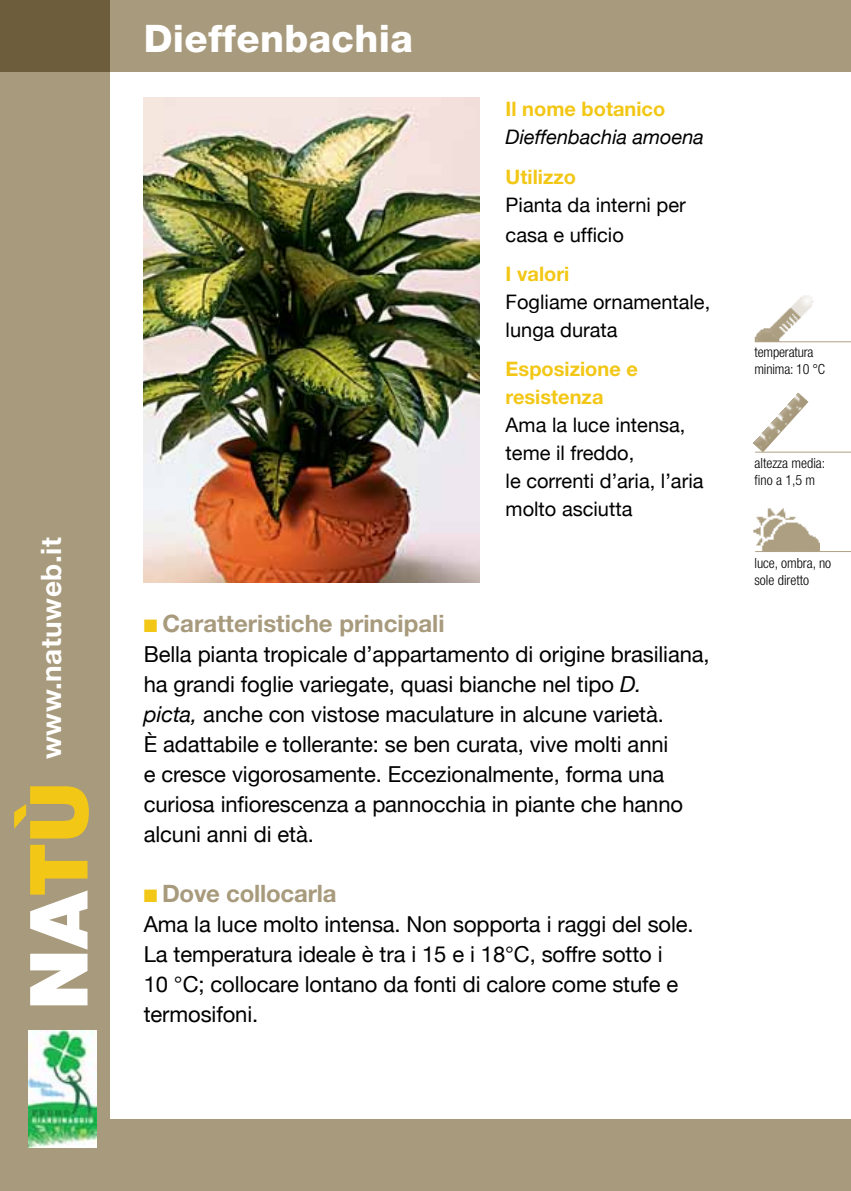
<style>
.page{position:relative;width:851px;height:1191px;background:#fff}
.page>*{position:absolute;margin:0;border:0;box-sizing:border-box;transform-origin:0 0}
.t1{font:800 38px "Helvetica Neue";letter-spacing:.01em;color:#fff}
.t2{font:700 28px "Helvetica Neue";letter-spacing:.02em;color:#fff}
.t3{font:700 24px "Helvetica Neue LT Std";color:#a89a7c}
.t4{font:22px/30px "Helvetica Neue";letter-spacing:-.005em;color:#000}
.t5{font:20px/28px "Helvetica Neue";color:#000}
.t6{font:700 20px/28px "Helvetica Neue LT Std";color:#f3c716}
.t7{font:italic 20px "Helvetica Neue";color:#000}
.t8{font:300 condensed 14px/16.8px "Helvetica Neue LT Std";color:#000}
.s1{color:#f3c716}
.s2{font-style:italic}
</style>
<div class="page">
<div style="left:0;top:1119px;width:850px;height:72px;background:#a89a7c"></div>
<div style="left:0;top:0;width:110px;height:1191px;background:#a89a7c"></div>
<svg style="left:14px;top:786px;width:75px;height:219px"></svg>
<img style="left:28px;top:1030px;width:69px;height:117px">
<div style="left:0;top:0;width:850px;height:72px;background:#a89a7c"></div>
<img style="left:754px;top:295px;width:60px;height:47px">
<hr style="left:755px;top:341px;width:95px;height:1px;background:#afa286">
<img style="left:752px;top:392px;width:56px;height:60px">
<hr style="left:755px;top:452px;width:95px;height:1px;background:#afa286">
<img style="left:753px;top:508px;width:66px;height:43px">
<hr style="left:755px;top:551px;width:95px;height:1px;background:#afa286">
<img style="left:144px;top:97px;width:335px;height:485px">
<p class="t2" style="left:34px;top:759px;width:223px;rotate:-90deg">www.natuweb.it</p>
<h1 class="t1" style="left:144px;top:16px;width:271px">Dieffenbachia</h1>
<p class="t6" style="left:505px;top:95px;width:161px">Il nome botanico</p>
<p class="t7" style="left:505px;top:125px;width:200px">Dieffenbachia amoena</p>
<p class="t6" style="left:505px;top:162px;width:72px">Utilizzo</p>
<p class="t5" style="left:505px;top:189px;width:182px;line-height:30px">Pianta da interni per casa e ufficio</p>
<p class="t6" style="left:505px;top:259px;width:65px">I valori</p>
<p class="t5" style="left:505px;top:287px;width:206px">Fogliame ornamentale, lunga durata</p>
<p class="t6" style="left:505px;top:355px;width:134px">Esposizione e resistenza</p>
<p class="t5" style="left:505px;top:411px;width:199px">Ama la luce intensa, teme il freddo,<br>le correnti d’aria, l’aria molto asciutta</p>
<p class="t3" style="left:144px;top:608px;width:302px"><span class="s1">■</span> Caratteristiche principali</p>
<p class="t4" style="left:144px;top:638px;width:567px">Bella pianta tropicale d’appartamento di origine brasiliana, ha grandi foglie variegate, quasi bianche nel tipo <span class="s2">D.<br>picta,</span> anche con vistose maculature in alcune varietà.<br>è adattabile e tollerante: se ben curata, vive molti anni<br>e cresce vigorosamente. Eccezionalmente, forma una curiosa infiorescenza a pannocchia in piante che hanno alcuni anni di età.</p>
<p class="t3" style="left:144px;top:878px;width:194px"><span class="s1">■</span> Dove collocarla</p>
<p class="t4" style="left:144px;top:908px;width:551px">Ama la luce molto intensa. Non sopporta i raggi del sole.<br>La temperatura ideale è tra i 15 e i 18°C, soffre sotto i<br>10 °C; collocare lontano da fonti di calore come stufe e termosifoni.</p>
<p class="t8" style="left:754px;top:344px;width:72px">temperatura minima: 10 °C</p>
<p class="t8" style="left:754px;top:455px;width:72px">altezza media: fino a 1,5 m</p>
<p class="t8" style="left:754px;top:554px;width:78px">luce, ombra, no sole diretto</p>
</div>
